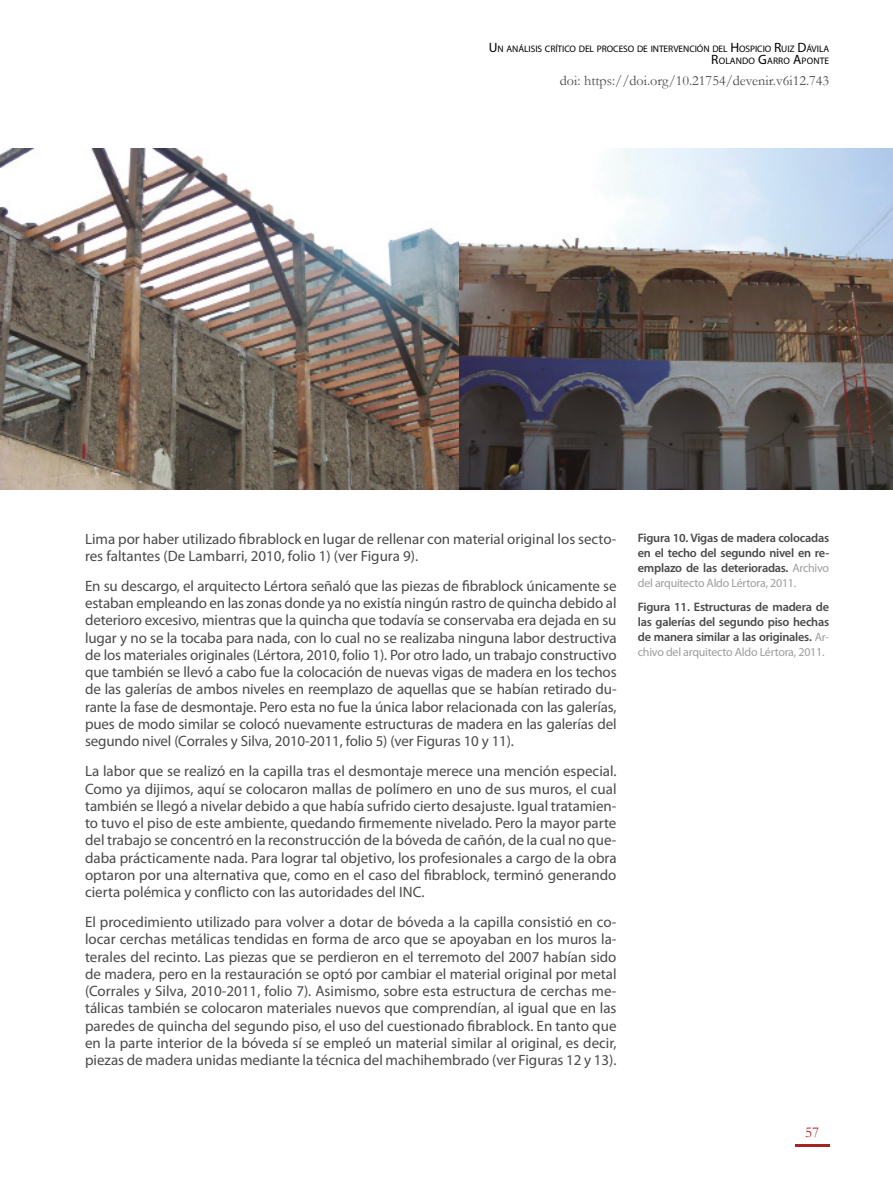
<style>
.page{position:relative;width:893px;height:1191px;background:#fff}
.page>*{position:absolute;margin:0;border:0;box-sizing:border-box;transform-origin:0 0}
.t1{font:15px/17.2px "Myriad Pro";color:#4a4a49;text-align:justify}
.t2{font:15px "Garamond";color:#a42422}
.t3{font:14.25px "Garamond";color:#4a4a49}
.t4{font:600 12.3px/15px "Myriad Pro";letter-spacing:-.02em;color:#4a4a49;text-align:justify}
.t5{font:12px "Myriad Pro";letter-spacing:-.02em;color:#9d9d9c}
.t6{font:9.45px/12px "Myriad Pro";letter-spacing:-.005em;color:#000;text-align:right}
.s1{font-size:13.5px}
.s2{font-weight:400;font-size:12px;color:#9d9d9c}
</style>
<div class="page">
<hr style="left:795px;top:1144px;width:34px;height:2px;background:#a42422">
<img style="left:0;top:149px;width:893px;height:341px">
<p class="t6" style="left:489px;top:42px;width:342px"><span class="s1">U</span>N ANÁLISIS CRÍTICO DEL PROCESO DE INTERVENCIÓN DEL <span class="s1">H</span>OSPICIO <span class="s1">R</span>UIZ <span class="s1">D</span>ÁVILA<br><span class="s1">R</span>OLANDO <span class="s1">G</span>ARRO <span class="s1">A</span>PONTE</p>
<p class="t3" style="left:560px;top:71px;width:271px">doi: https://doi.org/10.21754/devenir.v6i12.743</p>
<p class="t1" style="left:85px;top:530px;width:533px">Lima por haber utilizado fibrablock en lugar de rellenar con material original los secto&shy;res faltantes (De Lambarri, 2010, folio 1) (ver Figura 9).</p>
<p class="t1" style="left:85px;top:577px;width:533px">En su descargo, el arquitecto Lértora señaló que las piezas de fibrablock únicamente se estaban empleando en las zonas donde ya no existía ningún rastro de quincha debido al deterioro excesivo, mientras que la quincha que todavía se conservaba era dejada en su lugar y no se la tocaba para nada, con lo cual no se realizaba ninguna labor destructiva de los materiales originales (Lértora, 2010, folio 1). Por otro lado, un trabajo constructivo que también se llevó a cabo fue la colocación de nuevas vigas de madera en los techos de las galerías de ambos niveles en reemplazo de aquellas que se habían retirado du&shy;rante la fase de desmontaje. Pero esta no fue la única labor relacionada con las galerías, pues de modo similar se colocó nuevamente estructuras de madera en las galerías del segundo nivel (Corrales y Silva, 2010-2011, folio 5) (ver Figuras 10 y 11).</p>
<p class="t1" style="left:85px;top:762px;width:533px">La labor que se realizó en la capilla tras el desmontaje merece una mención especial.<br>Como ya dijimos, aquí se colocaron mallas de polímero en uno de sus muros, el cual también se llegó a nivelar debido a que había sufrido cierto desajuste. Igual tratamien&shy;to tuvo el piso de este ambiente, quedando firmemente nivelado. Pero la mayor parte del trabajo se concentró en la reconstrucción de la bóveda de cañón, de la cual no que&shy;daba prácticamente nada. Para lograr tal objetivo, los profesionales a cargo de la obra optaron por una alternativa que, como en el caso del fibrablock, terminó generando cierta polémica y conflicto con las autoridades del INC.</p>
<p class="t1" style="left:85px;top:913px;width:533px">El procedimiento utilizado para volver a dotar de bóveda a la capilla consistió en co&shy;locar cerchas metálicas tendidas en forma de arco que se apoyaban en los muros la&shy;terales del recinto. Las piezas que se perdieron en el terremoto del 2007 habían sido de madera, pero en la restauración se optó por cambiar el material original por metal (Corrales y Silva, 2010-2011, folio 7). Asimismo, sobre esta estructura de cerchas me&shy;tálicas también se colocaron materiales nuevos que comprendían, al igual que en las paredes de quincha del segundo piso, el uso del cuestionado fibrablock. En tanto que en la parte interior de la bóveda sí se empleó un material similar al original, es decir, piezas de madera unidas mediante la técnica del machihembrado (ver Figuras 12 y 13).</p>
<p class="t4" style="left:638px;top:530px;width:193px">Figura 10. Vigas de madera colocadas en el techo del segundo nivel en re&shy;emplazo de las deterioradas. <span class="s2">Archivo</span></p>
<p class="t5" style="left:638px;top:575px;width:160px">del arquitecto Aldo Lértora, 2011.</p>
<p class="t4" style="left:638px;top:599px;width:193px">Figura 11. Estructuras de madera de las galerías del segundo piso hechas de manera similar a las originales. <span class="s2">Ar-</span></p>
<p class="t5" style="left:638px;top:644px;width:188px">chivo del arquitecto Aldo Lértora, 2011.</p>
<p class="t2" style="left:805px;top:1122px;width:16px">57</p>
</div>
